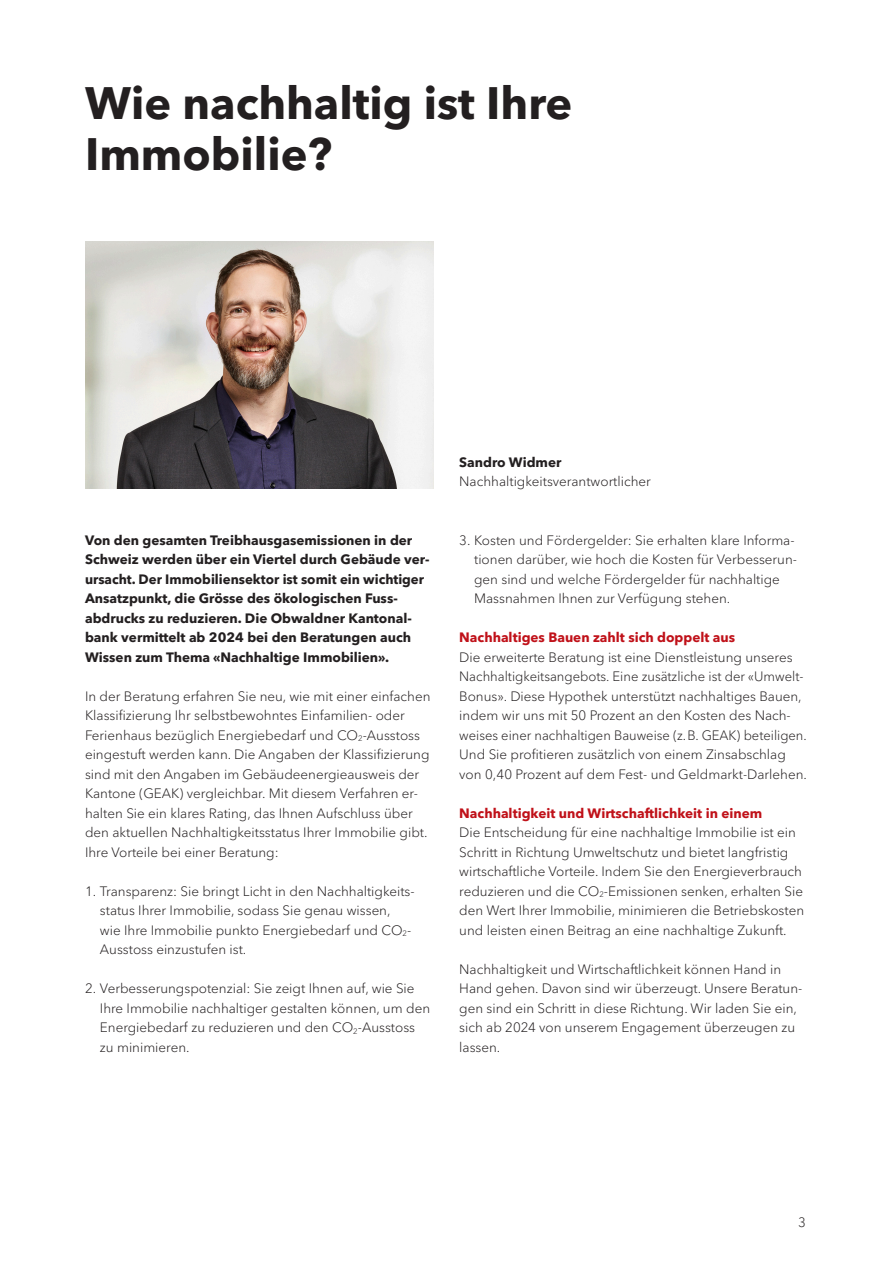
<style>
.page{position:relative;width:893px;height:1263px;background:#fff}
.page>*{position:absolute;margin:0;border:0;box-sizing:border-box;transform-origin:0 0}
.t1{font:700 45px/51px "Avenir Next LT Pro";color:#231f20}
.t2{font:300 13.5px/19.5px "Avenir Next LT Pro";color:#231f20}
.t3{font:700 13.5px/19.5px "Avenir Next LT Pro";color:#231f20}
.t4{font:700 13.5px "Avenir Next LT Pro";color:#c01119}
</style>
<div class="page">
<img style="left:85px;top:241px;width:349px;height:247px">
<h1 class="t1" style="left:85px;top:78px;width:489px">Wie nachhaltig ist Ihre<br>Immobilie?</h1>
<p class="t3" style="left:85px;top:530px;width:346px">Von den gesamten Treibhausgasemissionen in der Schweiz werden über ein Viertel durch Gebäude ver&shy;ursacht. Der Immobiliensektor ist somit ein wichtiger Ansatzpunkt, die Grösse des ökologischen Fuss&shy;abdrucks zu reduzieren. Die Obwaldner Kantonal&shy;bank vermittelt ab 2024 bei den Beratungen auch Wissen zum Thema «Nachhaltige Immobilien».</p>
<p class="t2" style="left:85px;top:686px;width:347px">In der Beratung erfahren Sie neu, wie mit einer einfachen Klassifizierung Ihr selbstbewohntes Einfamilien- oder Ferienhaus bezüglich Energiebedarf und CO<sub>2</sub>-Ausstoss eingestuft werden kann. Die Angaben der Klassifizierung sind mit den Angaben im Gebäudeenergieausweis der Kantone (GEAK) vergleichbar. Mit diesem Verfahren er&shy;halten Sie ein klares Rating, das Ihnen Aufschluss über den aktuellen Nachhaltigkeitsstatus Ihrer Immobilie gibt.<br>Ihre Vorteile bei einer Beratung:</p>
<p class="t2" style="left:100px;top:881px;width:315px;text-indent:-15px">1. Transparenz: Sie bringt Licht in den Nachhaltigkeits&shy;status Ihrer Immobilie, sodass Sie genau wissen, wie Ihre Immobilie punkto Energiebedarf und CO<sub>2</sub>- Ausstoss einzustufen ist.</p>
<p class="t2" style="left:100px;top:979px;width:332px;text-indent:-15px">2. Verbesserungspotenzial: Sie zeigt Ihnen auf, wie Sie Ihre Immobilie nachhaltiger gestalten können, um den Energiebedarf zu reduzieren und den CO<sub>2</sub>-Ausstoss zu minimieren.</p>
<p class="t3" style="left:459px;top:452px;width:104px">Sandro Widmer</p>
<p class="t2" style="left:459px;top:472px;width:193px">Nachhaltigkeitsverantwortlicher</p>
<p class="t2" style="left:474px;top:530px;width:324px;text-indent:-15px">3. Kosten und Fördergelder: Sie erhalten klare Informa&shy;tionen darüber, wie hoch die Kosten für Verbesserun&shy;gen sind und welche Fördergelder für nachhaltige Massnahmen Ihnen zur Verfügung stehen.</p>
<p class="t4" style="left:459px;top:629px;width:277px">Nachhaltiges Bauen zahlt sich doppelt aus</p>
<p class="t2" style="left:459px;top:647px;width:349px">Die erweiterte Beratung ist eine Dienstleistung unseres Nachhaltigkeitsangebots. Eine zusätzliche ist der «Umwelt-Bonus». Diese Hypothek unterstützt nachhaltiges Bauen, indem wir uns mit 50 Prozent an den Kosten des Nach&shy;weises einer nachhaltigen Bauweise (z.B. GEAK) beteiligen.<br>Und Sie profitieren zusätzlich von einem Zinsabschlag von 0,40 Prozent auf dem Fest- und Geldmarkt-Darlehen.</p>
<p class="t4" style="left:459px;top:805px;width:304px">Nachhaltigkeit und Wirtschaftlichkeit in einem</p>
<p class="t2" style="left:459px;top:823px;width:346px">Die Entscheidung für eine nachhaltige Immobilie ist ein Schritt in Richtung Umweltschutz und bietet langfristig wirtschaftliche Vorteile. Indem Sie den Energieverbrauch reduzieren und die CO<sub>2</sub>-Emissionen senken, erhalten Sie den Wert Ihrer Immobilie, minimieren die Betriebskosten und leisten einen Beitrag an eine nachhaltige Zukunft.</p>
<p class="t2" style="left:459px;top:959px;width:345px">Nachhaltigkeit und Wirtschaftlichkeit können Hand in Hand gehen. Davon sind wir überzeugt. Unsere Beratun&shy;gen sind ein Schritt in diese Richtung. Wir laden Sie ein, sich ab 2024 von unserem Engagement überzeugen zu lassen.</p>
<p class="t2" style="left:798px;top:1213px;width:9px">3</p>
</div>
